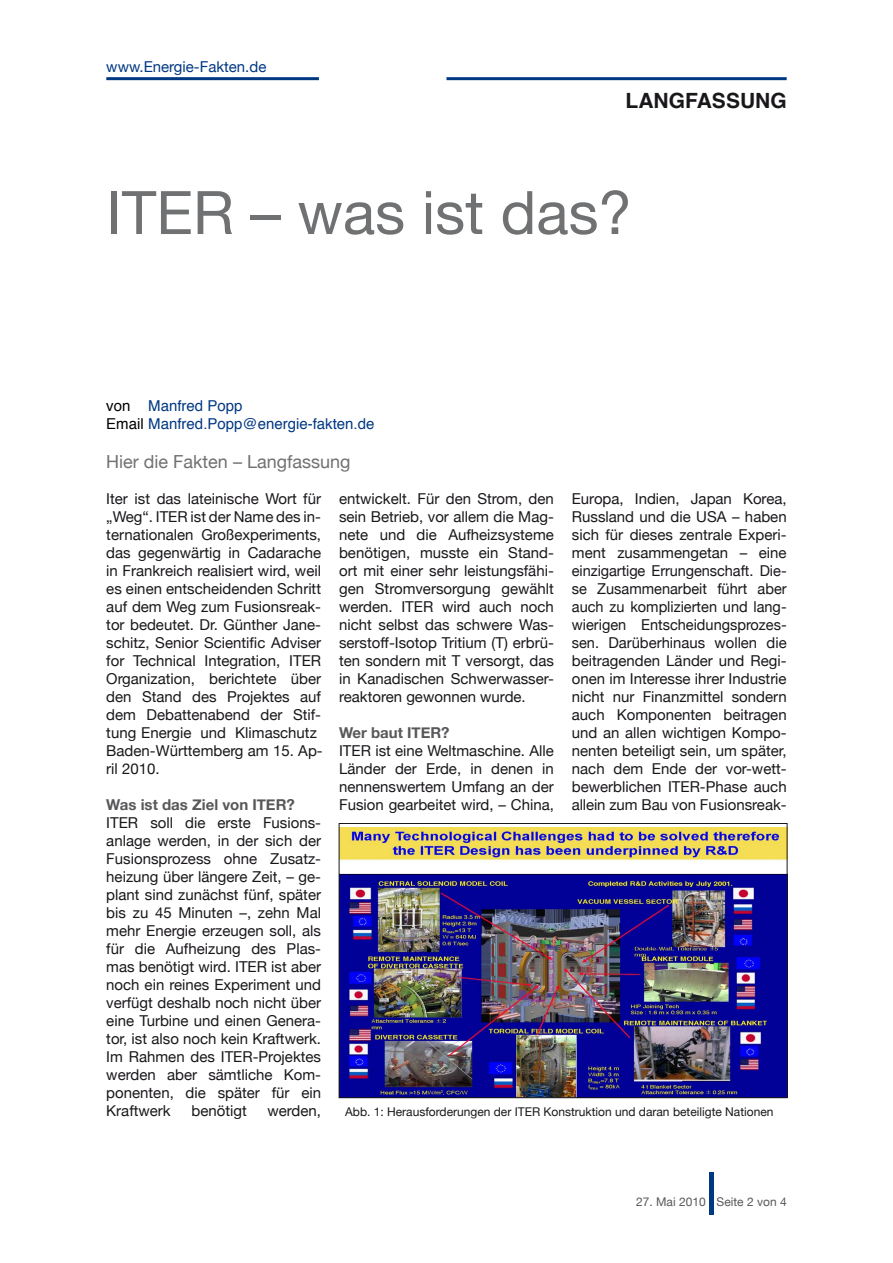
<style>
.page{position:relative;width:893px;height:1263px;background:#fff}
.page>*{position:absolute;margin:0;border:0;box-sizing:border-box;transform-origin:0 0}
.t1{font:60px "Helvetica Neue";color:#707173}
.t2{font:700 21px "Helvetica";color:#1a171b}
.t3{font:18px "Helvetica Neue";color:#707173}
.t4{font:15px/18px "Helvetica Neue";color:#1a171b;text-align:justify}
.t5{font:15px/18px "Helvetica";color:#003882}
.t6{font:700 15px "Helvetica Neue";color:#58585a}
.t7{font:15px "Helvetica Neue";color:#003882}
.t8{font:12px "Helvetica Neue";color:#1a171b}
.t9{font:12px "Helvetica Neue";color:#58585a}
.s1{color:#000}
</style>
<div class="page">
<hr style="left:446px;top:77px;width:341px;height:3px;background:#003882">
<hr style="left:709px;top:1172px;width:4px;height:43px;background:#003882">
<hr style="left:106px;top:77px;width:213px;height:3px;background:#003882">
<img style="left:341px;top:828px;width:444px;height:268px">
<div style="left:339px;top:823px;width:448px;height:275px;border:1px solid #1a171b"></div>
<p class="t7" style="left:106px;top:58px;width:162px">www.Energie-Fakten.de</p>
<h2 class="t2" style="left:626px;top:84px;width:163px">LANGFASSUNG</h2>
<h1 class="t1" style="left:106px;top:177px;width:527px">ITER – was ist das?</h1>
<p class="t5" style="left:106px;top:397px;width:270px"><span class="s1">von</span> Manfred Popp<br><span class="s1">Email</span> Manfred.Popp@energie-fakten.de</p>
<p class="t3" style="left:106px;top:451px;width:246px">Hier die Fakten – Langfassung</p>
<p class="t4" style="left:106px;top:489px;width:218px;text-align:left">Iter ist das lateinische Wort für „Weg“. ITER ist der Name des in&shy;ternationalen Großexperiments, das gegenwärtig in Cadarache in Frankreich realisiert wird, weil es einen entscheidenden Schritt auf dem Weg zum Fusionsreak&shy;tor bedeutet. Dr. Günther Jane&shy;schitz, Senior Scientific Adviser for Technical Integration, ITER<br>Organization, berichtete über den Stand des Projektes auf dem Debattenabend der Stif&shy;tung Energie und Klimaschutz<br>Baden-Württemberg am 15. Ap&shy;ril 2010.</p>
<p class="t6" style="left:106px;top:795px;width:190px">Was ist das Ziel von ITER?</p>
<p class="t4" style="left:106px;top:813px;width:216px">ITER soll die erste Fusions&shy;anlage werden, in der sich der Fusionsprozess ohne Zusatz&shy;heizung über längere Zeit, – ge&shy;plant sind zunächst fünf, später bis zu 45 Minuten –, zehn Mal mehr Energie erzeugen soll, als für die Aufheizung des Plas&shy;mas benötigt wird. ITER ist aber noch ein reines Experiment und verfügt deshalb noch nicht über eine Turbine und einen Genera&shy;tor, ist also noch kein Kraftwerk.<br>Im Rahmen des ITER-Projektes werden aber sämtliche Kom&shy;ponenten, die später für ein Kraftwerk</p>
<p class="t4" style="left:339px;top:489px;width:216px">entwickelt. Für den Strom, den sein Betrieb, vor allem die Mag&shy;nete und die Aufheizsysteme benötigen, musste ein Stand&shy;ort mit einer sehr leistungsfähi&shy;gen Stromversorgung gewählt werden. ITER wird auch noch nicht selbst das schwere Was&shy;serstoff-Isotop Tritium (T) erbrü&shy;ten sondern mit T versorgt, das in Kanadischen Schwerwasser&shy;reaktoren gewonnen wurde.</p>
<p class="t6" style="left:339px;top:723px;width:112px">Wer baut ITER?</p>
<p class="t4" style="left:339px;top:741px;width:216px">ITER ist eine Weltmaschine. Alle Länder der Erde, in denen in nennenswertem Umfang an der Fusion gearbeitet wird, – China,</p>
<p class="t4" style="left:572px;top:489px;width:216px">Europa, Indien, Japan Korea, Russland und die USA – haben sich für dieses zentrale Experi&shy;ment zusammengetan – eine einzigartige Errungenschaft. Die&shy;se Zusammenarbeit führt aber auch zu komplizierten und lang&shy;wierigen Entscheidungsprozes&shy;sen. Darüberhinaus wollen die beitragenden Länder und Regi&shy;onen im Interesse ihrer Industrie nicht nur Finanzmittel sondern auch Komponenten beitragen und an allen wichtigen Kompo&shy;nenten beteiligt sein, um später, nach dem Ende der vor-wett&shy;bewerblichen ITER-Phase auch allein zum Bau von Fusionsreak-</p>
<p class="t4" style="left:191px;top:1101px;width:57px">benötigt</p>
<p class="t4" style="left:267px;top:1101px;width:55px">werden,</p>
<p class="t8" style="left:345px;top:1105px;width:430px">Abb. 1: Herausforderungen der ITER Konstruktion und daran beteiligte Nationen</p>
<p class="t9" style="left:636px;top:1195px;width:152px">27. Mai 2010 Seite 2 von 4</p>
</div>
